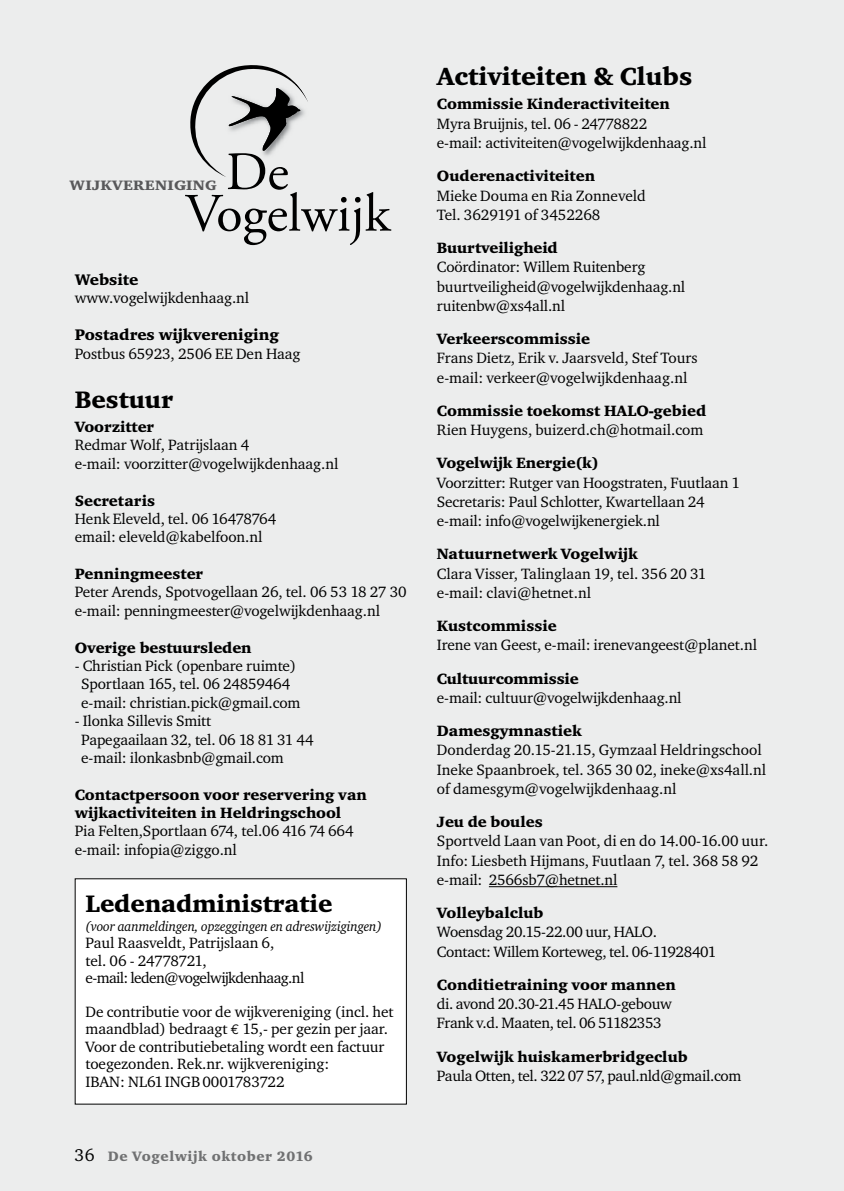
<style>
.page{position:relative;width:844px;height:1191px;background:#fff}
.page>*{position:absolute;margin:0;border:0;box-sizing:border-box;transform-origin:0 0}
.t1{font:25.38px "Charter ITC Blac";color:#000}
.t2{font:24.5px "Charter ITC Blac";letter-spacing:-.005em;color:#000}
.t3{font:15.75px "Charter ITC Blac";letter-spacing:-.005em;color:#000}
.t4{font:15.4px/19.2px "Charter ITC";letter-spacing:-.01em;color:#000}
.t5{font:15.4px/18.4px "Charter ITC Blac";color:#000}
.t6{font:15.4px/17.5px "Charter ITC";letter-spacing:-.03em;color:#000}
.t7{font:italic 14px "Charter ITC";letter-spacing:-.01em;color:#000;scale:.95 1}
.t8{font:14px "Charter ITC Blac";letter-spacing:.04em;color:#707172}
.t9{font:14px "Charter ITC Blac";letter-spacing:.02em;color:#58585a;scale:1.1 1}
.s1{font-family:"Euro Mono";font-size:14px}
.s2{font-family:"Charter ITC";font-size:17.5px;color:#000}
</style>
<div class="page">
<div style="left:0;top:0;width:843px;height:1191px;background:#eceded"></div>
<hr style="left:488px;top:886px;width:129px;height:1px;background:#000">
<svg style="left:185px;top:65px;width:206px;height:180px"></svg>
<div style="left:75px;top:878px;width:331px;height:226px;background:#fff"></div>
<p class="t9" style="left:69px;top:177px;width:135px">WIJKVERENIGING</p>
<p class="t3" style="left:75px;top:270px;width:65px">Website</p>
<p class="t4" style="left:75px;top:288px;width:176px">www.vogelwijkdenhaag.nl</p>
<p class="t3" style="left:75px;top:325px;width:206px">Postadres wijkvereniging</p>
<p class="t4" style="left:75px;top:343px;width:227px">Postbus 65923, 2506 EE Den Haag</p>
<h2 class="t2" style="left:75px;top:385px;width:100px">Bestuur</h2>
<p class="t5" style="left:75px;top:417px;width:81px">Voorzitter</p>
<p class="t4" style="left:75px;top:435px;width:265px;line-height:18.4px">Redmar Wolf, Patrijslaan 4<br>e-mail: voorzitter@vogelwijkdenhaag.nl</p>
<p class="t5" style="left:75px;top:491px;width:82px">Secretaris</p>
<p class="t4" style="left:75px;top:509px;width:203px;line-height:18.4px">Henk Eleveld, tel. 06 16478764 email: eleveld@kabelfoon.nl</p>
<p class="t5" style="left:75px;top:564px;width:130px">Penningmeester</p>
<p class="t4" style="left:75px;top:582px;width:333px;line-height:18.4px">Peter Arends, Spotvogellaan 26, tel. 06 53 18 27 30 e-mail: penningmeester@vogelwijkdenhaag.nl</p>
<p class="t5" style="left:75px;top:638px;width:178px">Overige bestuursleden</p>
<p class="t4" style="left:75px;top:656px;width:227px;line-height:18.4px;text-align:center">- Christian Pick (openbare ruimte)<br>Sportlaan 165, tel. 06 24859464 e-mail: christian.pick@gmail.com</p>
<p class="t4" style="left:81px;top:711px;width:234px;line-height:18.4px;text-indent:-6px">- Ilonka Sillevis Smitt<br>Papegaailaan 32, tel. 06 18 81 31 44 e-mail: ilonkasbnb@gmail.com</p>
<p class="t5" style="left:75px;top:785px;width:293px">Contactpersoon voor reservering van wijkactiviteiten in Heldringschool</p>
<p class="t4" style="left:75px;top:821px;width:280px;line-height:18.4px">Pia Felten,Sportlaan 674, tel.06 416 74 664 e-mail: infopia@ziggo.nl</p>
<h2 class="t2" style="left:85px;top:888px;width:248px">Ledenadministratie</h2>
<p class="t7" style="left:85px;top:917px;width:313px">(voor aanmeldingen, opzeggingen en adreswijzigingen)</p>
<p class="t6" style="left:85px;top:934px;width:220px">Paul Raasveldt, Patrijslaan 6,<br>tel. 06 - 24778721,<br>e-mail: leden@vogelwijkdenhaag.nl</p>
<p class="t4" style="left:85px;top:1002px;width:309px;line-height:17.5px">De contributie voor de wijkvereniging (incl. het maandblad) bedraagt <span class="s1">€</span> 15,- per gezin per jaar.<br>Voor de contributiebetaling wordt een factuur toegezonden. Rek.nr. wijkvereniging:<br>IBAN: NL61INGB0001783722</p>
<p class="t8" style="left:74px;top:1147px;width:240px"><span class="s2">36</span> De Vogelwijk oktober 2016</p>
<h1 class="t1" style="left:437px;top:61px;width:257px">Activiteiten &amp; Clubs</h1>
<p class="t5" style="left:437px;top:95px;width:234px">Commissie Kinderactiviteiten</p>
<p class="t4" style="left:437px;top:113px;width:271px">Myra Bruijnis, tel. 06 - 24778822<br>e-mail: activiteiten@vogelwijkdenhaag.nl</p>
<p class="t5" style="left:437px;top:166px;width:160px">Ouderenactiviteiten</p>
<p class="t4" style="left:437px;top:185px;width:210px">Mieke Douma en Ria Zonneveld<br>Tel. 3629191 of 3452268</p>
<p class="t5" style="left:437px;top:238px;width:122px">Buurtveiligheid</p>
<p class="t4" style="left:437px;top:257px;width:250px">Coördinator: Willem Ruitenberg buurtveiligheid@vogelwijkdenhaag.nl ruitenbw@xs4all.nl</p>
<p class="t5" style="left:437px;top:329px;width:155px">Verkeerscommissie</p>
<p class="t4" style="left:437px;top:348px;width:262px">Frans Dietz, Erik v. Jaarsveld, Stef Tours e-mail: verkeer@vogelwijkdenhaag.nl</p>
<p class="t5" style="left:437px;top:401px;width:271px">Commissie toekomst HALO-gebied</p>
<p class="t4" style="left:437px;top:420px;width:268px">Rien Huygens, buizerd.ch@hotmail.com</p>
<p class="t5" style="left:437px;top:453px;width:163px">Vogelwijk Energie(k)</p>
<p class="t4" style="left:437px;top:472px;width:304px">Voorzitter: Rutger van Hoogstraten, Fuutlaan 1<br>Secretaris: Paul Schlotter, Kwartellaan 24 e-mail: info@vogelwijkenergiek.nl</p>
<p class="t5" style="left:437px;top:544px;width:202px">Natuurnetwerk Vogelwijk</p>
<p class="t4" style="left:437px;top:563px;width:271px">Clara Visser, Talinglaan 19, tel. 356 20 31 e-mail: clavi@hetnet.nl</p>
<p class="t5" style="left:437px;top:616px;width:121px">Kustcommissie</p>
<p class="t4" style="left:437px;top:635px;width:321px">Irene van Geest, e-mail: irenevangeest@planet.nl</p>
<p class="t5" style="left:437px;top:669px;width:143px">Cultuurcommissie</p>
<p class="t4" style="left:437px;top:687px;width:246px">e-mail: cultuur@vogelwijkdenhaag.nl</p>
<p class="t5" style="left:437px;top:721px;width:146px">Damesgymnastiek</p>
<p class="t4" style="left:437px;top:740px;width:331px">Donderdag 20.15-21.15, Gymzaal Heldringschool<br>Ineke Spaanbroek, tel. 365 30 02, ineke@xs4all.nl of damesgym@vogelwijkdenhaag.nl</p>
<p class="t5" style="left:437px;top:812px;width:107px">Jeu de boules</p>
<p class="t4" style="left:437px;top:831px;width:333px">Sportveld Laan van Poot, di en do 14.00-16.00 uur.<br>Info: Liesbeth Hijmans, Fuutlaan 7, tel. 368 58 92 e-mail: 2566sb7@hetnet.nl</p>
<p class="t5" style="left:437px;top:903px;width:108px">Volleybalclub</p>
<p class="t4" style="left:437px;top:922px;width:281px">Woensdag 20.15-22.00 uur, HALO.<br>Contact: Willem Korteweg, tel. 06-11928401</p>
<p class="t5" style="left:437px;top:975px;width:240px">Conditietraining voor mannen</p>
<p class="t4" style="left:437px;top:994px;width:236px">di. avond 20.30-21.45 HALO-gebouw<br>Frank v.d. Maaten, tel. 06 51182353</p>
<p class="t5" style="left:437px;top:1047px;width:252px">Vogelwijk huiskamerbridgeclub</p>
<p class="t4" style="left:437px;top:1065px;width:306px">Paula Otten, tel. 322 07 57, paul.nld@gmail.com</p>
</div>
